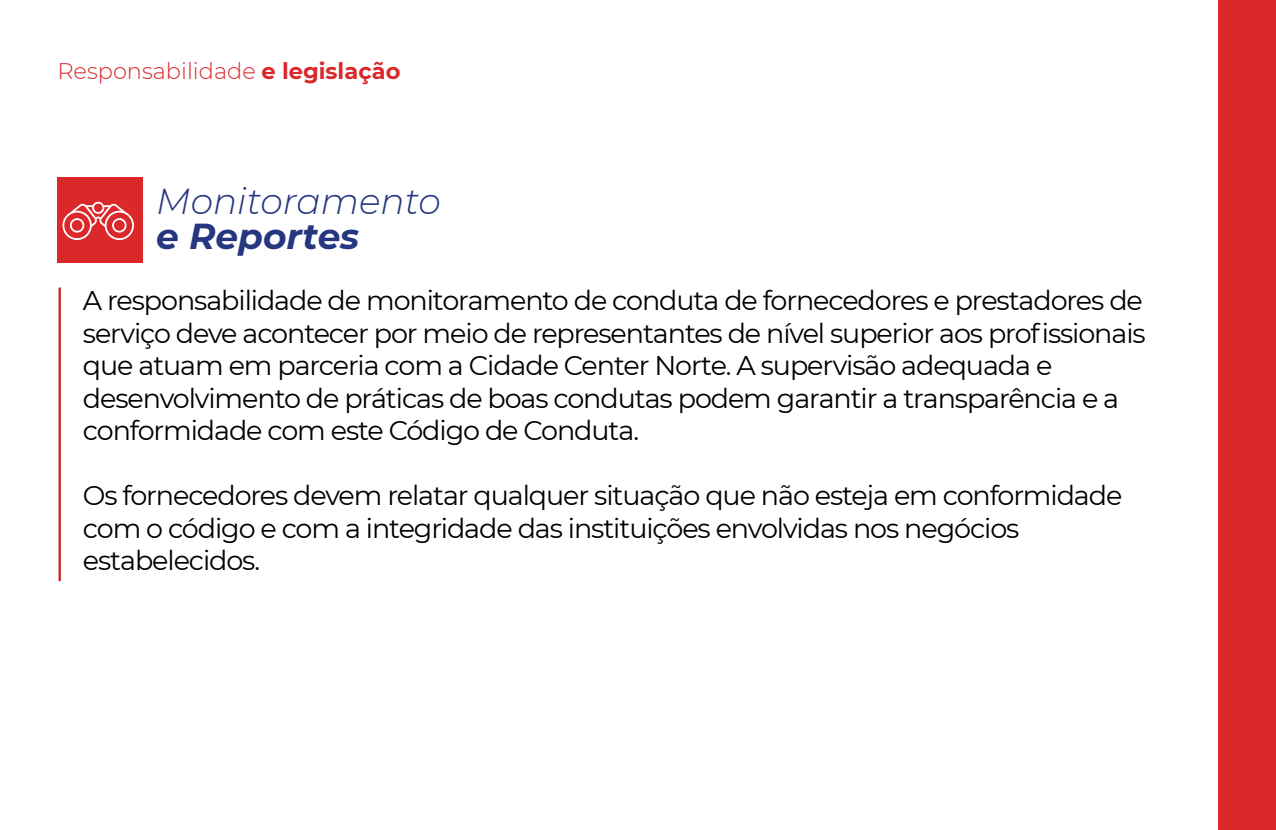
<style>
.page{position:relative;width:1276px;height:830px;background:#fff}
.page>*{position:absolute;margin:0;border:0;box-sizing:border-box;transform-origin:0 0}
.t1{font:italic 300 36px "Montserrat";color:#263780}
.t2{font:italic 700 36px "Montserrat";color:#263780}
.t3{font:27px/32.4px "Montserrat";letter-spacing:-.04em;color:#000}
.t4{font:300 22.5px "Montserrat";color:#db282b}
.s1{font-weight:700}
</style>
<div class="page">
<div style="left:1218px;top:0;width:58px;height:829px;background:#db282b"></div>
<div style="left:57px;top:177px;width:85px;height:85px;background:#db282b"></div>
<hr style="left:59px;top:287px;width:2px;height:293px;background:#cd171a">
<svg style="left:62px;top:202px;width:72px;height:38px"></svg>
<p class="t4" style="left:57px;top:56px;width:344px">Responsabilidade <span class="s1">e legislação</span></p>
<h1 class="t1" style="left:156px;top:177px;width:286px">Monitoramento</h1>
<h1 class="t2" style="left:156px;top:210px;width:205px">e Reportes</h1>
<p class="t3" style="left:83px;top:283px;width:1064px">A responsabilidade de monitoramento de conduta de fornecedores e prestadores de serviço deve acontecer por meio de representantes de nível superior aos profissionais que atuam em parceria com a Cidade Center Norte. A supervisão adequada e desenvolvimento de práticas de boas condutas podem garantir a transparência e a conformidade com este Código de Conduta.</p>
<p class="t3" style="left:83px;top:478px;width:1041px">Os fornecedores devem relatar qualquer situação que não esteja em conformidade com o código e com a integridade das instituições envolvidas nos negócios estabelecidos.</p>
</div>
